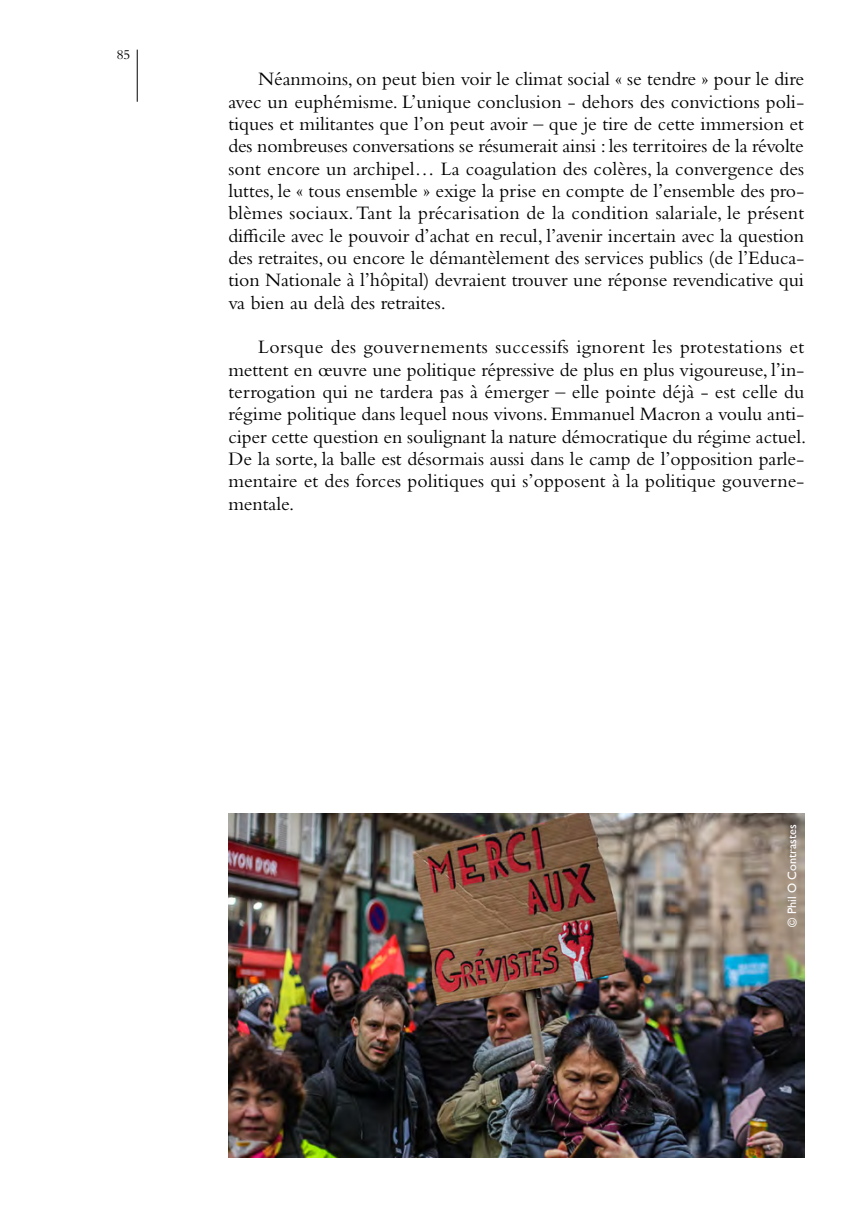
<style>
.page{position:relative;width:844px;height:1216px;background:#fff}
.page>*{position:absolute;margin:0;border:0;box-sizing:border-box;transform-origin:0 0}
.t1{font:19.78px/22.4px "Bembo Std";letter-spacing:-.005em;color:#000;text-align:justify}
.t2{font:14px "Bembo Std";color:#000}
.t3{font:12.25px "Gill Sans";color:#fff}
</style>
<div class="page">
<hr style="left:137px;top:50px;width:1px;height:52px;background:#000">
<img style="left:228px;top:814px;width:576px;height:343px">
<p class="t2" style="left:117px;top:46px;width:15px">85</p>
<p class="t1" style="left:228px;top:68px;width:577px;text-indent:30px">Néanmoins, on peut bien voir le climat social « se tendre » pour le dire avec un euphémisme. L’unique conclusion - dehors des convictions poli&shy;tiques et militantes que l’on peut avoir – que je tire de cette immersion et des nombreuses conversations se résumerait ainsi : les territoires de la révolte sont encore un archipel… La coagulation des colères, la convergence des luttes, le « tous ensemble » exige la prise en compte de l’ensemble des pro&shy;blèmes sociaux. Tant la précarisation de la condition salariale, le présent difficile avec le pouvoir d’achat en recul, l’avenir incertain avec la question des retraites, ou encore le démantèlement des services publics (de l’Educa&shy;tion Nationale à l’hôpital) devraient trouver une réponse revendicative qui va bien au delà des retraites.</p>
<p class="t1" style="left:228px;top:335px;width:579px;text-indent:30px">Lorsque des gouvernements successifs ignorent les protestations et mettent en œuvre une politique répressive de plus en plus vigoureuse, l’in&shy;terrogation qui ne tardera pas à émerger – elle pointe déjà - est celle du régime politique dans lequel nous vivons. Emmanuel Macron a voulu anti&shy;ciper cette question en soulignant la nature démocratique du régime actuel.<br>De la sorte, la balle est désormais aussi dans le camp de l’opposition parle&shy;mentaire et des forces politiques qui s’opposent à la politique gouverne&shy;mentale.</p>
<p class="t3" style="left:784px;top:926px;width:104px;rotate:-90deg">© Phil O Contrastes</p>
</div>
